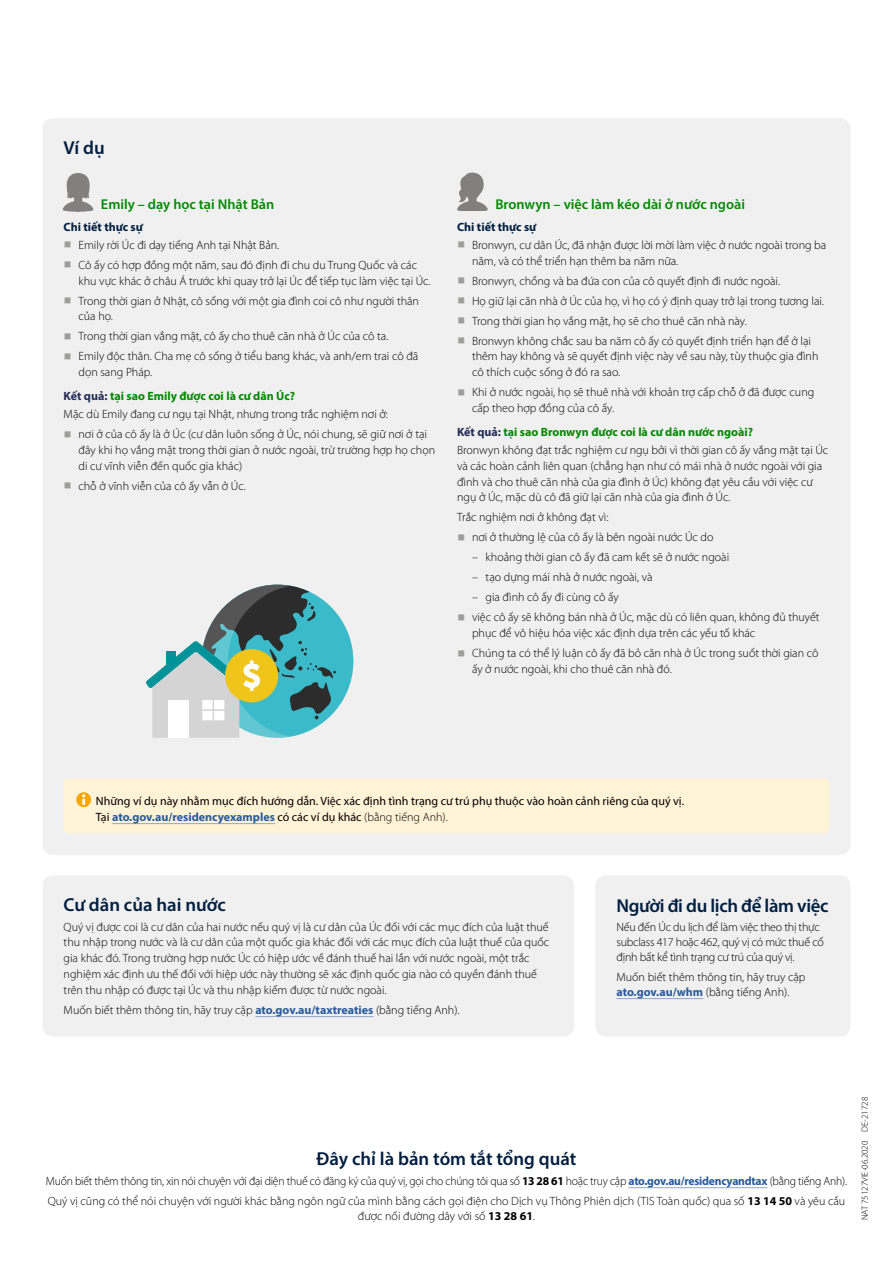
<style>
.page{position:relative;width:893px;height:1263px;background:#fff}
.page>*{position:absolute;margin:0;border:0;box-sizing:border-box;transform-origin:0 0}
.t1{font:600 18.75px "Myriad Pro";letter-spacing:-.005em;color:#001e40}
.t2{font:600 14.25px "Myriad Pro";color:#008a00}
.t3{font:300 12px/20px "Myriad Pro";color:#000}
.t4{font:12px/15.8px "Myriad Pro";color:#000}
.t5{font:300 12px/15px "Myriad Pro";letter-spacing:-.02em;color:#000}
.t6{font:700 12px/24.3px "Myriad Pro";color:#008a00}
.t7{font:700 12px "Myriad Pro";color:#001e40}
.t8{font:300 9px "Myriad Pro";color:#000}
.s1{font-weight:300;color:#000}
.s2{color:#242c54}
.s3{font-weight:700;color:#242c54}
.s4{font-weight:700;color:#008a00}
.s5{font-weight:700;color:#275b9b}
.s6{font-weight:300}
.s7{font-weight:700}
</style>
<div class="page">
<div style="left:43px;top:118px;width:807px;height:737px;background:#f0f0f0;border-radius:11px"></div>
<div style="left:64px;top:778px;width:765px;height:55px;background:#fff3d7;border-radius:5px"></div>
<hr style="left:112px;top:823px;width:163px;height:1px;background:#95a4cd">
<svg style="left:76px;top:792px;width:15px;height:15px"></svg>
<svg style="left:82px;top:796px;width:3px;height:8px"></svg>
<div style="left:43px;top:875px;width:531px;height:161px;background:#f0f0f0;border-radius:11px"></div>
<hr style="left:255px;top:1016px;width:118px;height:1px;background:#95a4cd">
<div style="left:595px;top:875px;width:255px;height:161px;background:#f0f0f0;border-radius:11px"></div>
<hr style="left:616px;top:998px;width:87px;height:1px;background:#95a4cd">
<hr style="left:628px;top:1187px;width:139px;height:1px;background:#95a4cd">
<svg style="left:63px;top:173px;width:30px;height:39px"></svg>
<svg style="left:457px;top:172px;width:31px;height:39px"></svg>
<div style="left:202px;top:585px;width:151px;height:153px;background:#3bbac9;border-radius:50%"></div>
<svg style="left:146px;top:585px;width:190px;height:153px"></svg>
<h1 class="t1" style="left:64px;top:135px;width:43px">Ví dụ</h1>
<p class="t2" style="left:101px;top:195px;width:175px">Emily – dạy học tại Nhật Bản</p>
<p class="t7" style="left:64px;top:219px;width:81px">Chi tiết thực sự</p>
<p class="t3" style="left:79px;top:235px;width:340px">Emily rời Úc đi dạy tiếng Anh tại Nhật Bản.<br>Cô ấy có hợp đồng một năm, sau đó định đi chu du Trung Quốc và các</p>
<p class="t3" style="left:79px;top:271px;width:354px">khu vực khác ở châu Á trước khi quay trở lại Úc để tiếp tục làm việc tại Úc.<br>Trong thời gian ở Nhật, cô sống với một gia đình coi cô như người thân</p>
<p class="t3" style="left:79px;top:306px;width:341px">của họ.<br>Trong thời gian vắng mặt, cô ấy cho thuê căn nhà ở Úc của cô ta.<br>Emily độc thân. Cha mẹ cô sống ở tiểu bang khác, và anh/em trai cô đã</p>
<p class="t6" style="left:64px;top:360px;width:233px;text-indent:15px"><span class="s1">dọn sang Pháp.<br></span><span class="s2">Kết quả:</span> tại sao Emily được coi là cư dân Úc?</p>
<p class="t3" style="left:79px;top:404px;width:350px;text-indent:-15px">Mặc dù Emily đang cư ngụ tại Nhật, nhưng trong trắc nghiệm nơi ở:<br>nơi ở của cô ấy là ở Úc (cư dân luôn sống ở Úc, nói chung, sẽ giữ nơi ở tại</p>
<p class="t3" style="left:79px;top:442px;width:358px;line-height:15.8px">đây khi họ vắng mặt trong thời gian ở nước ngoài, trừ trường hợp họ chọn di cư vĩnh viễn đến quốc gia khác)</p>
<p class="t3" style="left:79px;top:476px;width:169px">chỗ ở vĩnh viễn của cô ấy vẫn ở Úc.</p>
<p class="t2" style="left:495px;top:195px;width:251px">Bronwyn – việc làm kéo dài ở nước ngoài</p>
<p class="t7" style="left:457px;top:219px;width:81px">Chi tiết thực sự</p>
<p class="t3" style="left:472px;top:237px;width:356px;line-height:15.8px">Bronwyn, cư dân Úc, đã nhận được lời mời làm việc ở nước ngoài trong ba năm, và có thể triển hạn thêm ba năm nữa.</p>
<p class="t3" style="left:472px;top:271px;width:354px">Bronwyn, chồng và ba đứa con của cô quyết định đi nước ngoài.<br>Họ giữ lại căn nhà ở Úc của họ, vì họ có ý định quay trở lại trong tương lai.<br>Trong thời gian họ vắng mặt, họ sẽ cho thuê căn nhà này.<br>Bronwyn không chắc sau ba năm cô ấy có quyết định triển hạn để ở lại</p>
<p class="t3" style="left:472px;top:348px;width:348px;line-height:15.8px">thêm hay không và sẽ quyết định việc này về sau này, tùy thuộc gia đình cô thích cuộc sống ở đó ra sao.</p>
<p class="t3" style="left:472px;top:384px;width:344px;line-height:15.8px">Khi ở nước ngoài, họ sẽ thuê nhà với khoản trợ cấp chỗ ở đã được cung cấp theo hợp đồng của cô ấy.</p>
<p class="t3" style="left:457px;top:423px;width:373px;line-height:17.9px"><span class="s3">Kết quả:</span> <span class="s4">tại sao Bronwyn được coi là cư dân nước ngoài?<br></span>Bronwyn không đạt trắc nghiệm cư ngụ bởi vì thời gian cô ấy vắng mặt tại Úc</p>
<p class="t3" style="left:457px;top:458px;width:367px;line-height:15.8px">và các hoàn cảnh liên quan (chẳng hạn như có mái nhà ở nước ngoài với gia đình và cho thuê căn nhà của gia đình ở Úc) không đạt yêu cầu với việc cư ngụ ở Úc, mặc dù cô đã giữ lại căn nhà của gia đình ở Úc.</p>
<p class="t3" style="left:472px;top:507px;width:243px;text-indent:-15px">Trắc nghiệm nơi ở không đạt vì:<br>nơi ở thường lệ của cô ấy là bên ngoài nước Úc do</p>
<p class="t3" style="left:472px;top:547px;width:259px">– khoảng thời gian cô ấy đã cam kết sẽ ở nước ngoài</p>
<p class="t3" style="left:472px;top:567px;width:182px">– tạo dựng mái nhà ở nước ngoài, và</p>
<p class="t3" style="left:472px;top:587px;width:349px">– gia đình cô ấy đi cùng cô ấy<br>việc cô ấy sẽ không bán nhà ở Úc, mặc dù có liên quan, không đủ thuyết</p>
<p class="t3" style="left:472px;top:623px;width:348px">phục để vô hiệu hóa việc xác định dựa trên các yếu tố khác<br>Chúng ta có thể lý luận cô ấy đã bỏ căn nhà ở Úc trong suốt thời gian cô</p>
<p class="t3" style="left:472px;top:659px;width:201px">ấy ở nước ngoài, khi cho thuê căn nhà đó.</p>
<p class="t4" style="left:96px;top:793px;width:590px">Những ví dụ này nhằm mục đích hướng dẫn. Việc xác định tình trạng cư trú phụ thuộc vào hoàn cảnh riêng của quý vị.<br>Tại <span class="s5">ato.gov.au/residencyexamples</span> có các ví dụ khác <span class="s6">(bằng tiếng Anh).</span></p>
<h1 class="t1" style="left:64px;top:892px;width:164px">Cư dân của hai nước</h1>
<p class="t3" style="left:64px;top:918px;width:487px;line-height:15.8px">Quý vị được coi là cư dân của hai nước nếu quý vị là cư dân của Úc đối với các mục đích của luật thuế thu nhập trong nước và là cư dân của một quốc gia khác đối với các mục đích của luật thuế của quốc gia khác đó. Trong trường hợp nước Úc có hiệp ước về đánh thuế hai lần với nước ngoài, một trắc nghiệm xác định ưu thế đối với hiệp ước này thường sẽ xác định quốc gia nào có quyền đánh thuế trên thu nhập có được tại Úc và thu nhập kiếm được từ nước ngoài.</p>
<p class="t3" style="left:64px;top:999px;width:397px">Muốn biết thêm thông tin, hãy truy cập <span class="s5">ato.gov.au/taxtreaties</span> (bằng tiếng Anh).</p>
<h1 class="t1" style="left:616px;top:894px;width:214px">Người đi du lịch để làm việc</h1>
<p class="t5" style="left:616px;top:920px;width:209px">Nếu đến Úc du lịch để làm việc theo thị thực subclass 417 hoặc 462, quý vị có mức thuế cố định bất kể tình trạng cư trú của quý vị.</p>
<p class="t3" style="left:616px;top:969px;width:191px;line-height:15px">Muốn biết thêm thông tin, hãy truy cập <span class="s5">ato.gov.au/whm</span> (bằng tiếng Anh).</p>
<h1 class="t1" style="left:317px;top:1146px;width:261px">Đây chỉ là bản tóm tắt tổng quát</h1>
<p class="t3" style="left:46px;top:1170px;width:803px">Muốn biết thêm thông tin, xin nói chuyện với đại diện thuế có đăng ký của quý vị, gọi cho chúng tôi qua số <span class="s7">13 28 61</span> hoặc truy cập <span class="s5">ato.gov.au/residencyandtax</span> (bằng tiếng Anh).<br>Quý vị cũng có thể nói chuyện với người khác bằng ngôn ngữ của mình bằng cách gọi điện cho Dịch vụ Thông Phiên dịch (TIS Toàn quốc) qua số <span class="s7">13 14 50</span> và yêu cầu</p>
<p class="t3" style="left:358px;top:1206px;width:179px">được nối đường dây với số <span class="s7">13 28 61</span>.</p>
<p class="t8" style="left:859px;top:1220px;width:125px;rotate:-90deg">NAT 75127VIE-06.2020 DE-21728</p>
</div>
